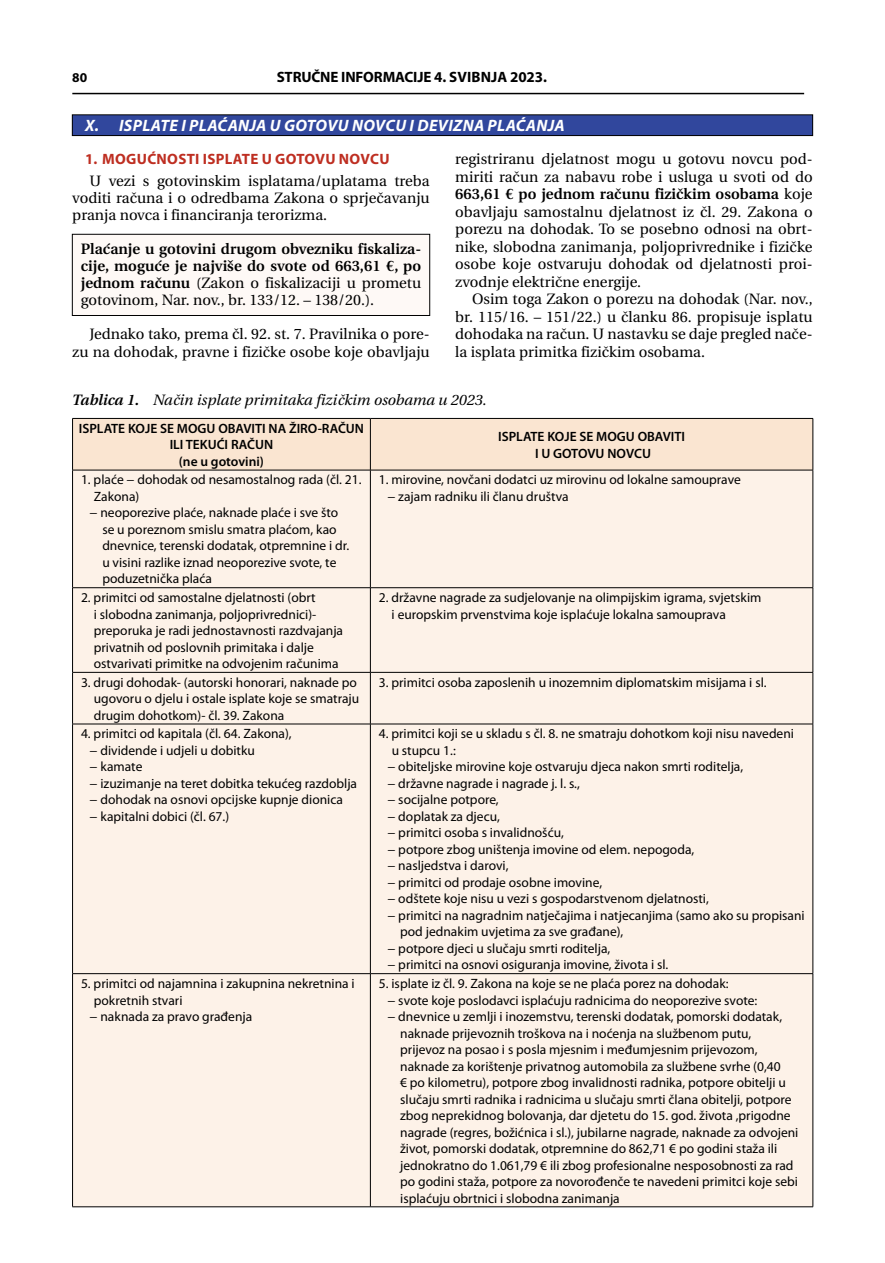
<style>
.page{position:relative;width:885px;height:1263px;background:#fff}
.page>*{position:absolute;margin:0;border:0;box-sizing:border-box;transform-origin:0 0}
.t1{font:italic 700 16.5px "Myriad Pro";letter-spacing:.02em;color:#fff}
.Tekst_glavni{font:15px/17.5px "Utopia";color:#000;text-align:justify}
.okvir_2{font:15px/17.1px "Utopia";color:#000;text-align:justify}
.t2{font:italic 15px "Utopia";color:#000}
.t3{font:700 15px "Myriad Pro";letter-spacing:-.01em;color:#000}
.t4{font:700 15px "Myriad Pro";letter-spacing:.02em;color:#be2e21}
.t5{font:13.5px/16.5px "Myriad Pro";color:#000}
.t6{font:600 13.5px/16.5px "Myriad Pro";color:#000;text-align:center}
.t7{font:700 13.5px "Myriad Pro";color:#000}
.s1{font-style:inherit}
.s2{font-weight:600}
</style>
<div class="page">
<div style="left:72px;top:234px;width:357px;height:81px;background:#fef9f6"></div>
<div style="left:72px;top:234px;width:358px;height:82px;border:1px solid #000"></div>
<div style="left:72px;top:115px;width:740px;height:21px;background:#31479d"></div>
<div style="left:72px;top:114px;width:741px;height:22px;border:1px solid #000"></div>
<div style="left:73px;top:419px;width:739px;height:51px;background:#fae5d1"></div>
<div style="left:73px;top:471px;width:739px;height:735px;background:#fdf2e8"></div>
<hr style="left:72px;top:470px;width:1px;height:117px;background:#000">
<hr style="left:370px;top:470px;width:1px;height:117px;background:#000">
<hr style="left:812px;top:470px;width:1px;height:117px;background:#000">
<hr style="left:72px;top:587px;width:298px;height:1px;background:#000">
<hr style="left:72px;top:588px;width:1px;height:84px;background:#000">
<hr style="left:370px;top:587px;width:443px;height:1px;background:#000">
<hr style="left:370px;top:588px;width:1px;height:84px;background:#000">
<hr style="left:812px;top:588px;width:1px;height:84px;background:#000">
<hr style="left:72px;top:672px;width:298px;height:1px;background:#000">
<hr style="left:72px;top:673px;width:1px;height:51px;background:#000">
<hr style="left:370px;top:672px;width:443px;height:1px;background:#000">
<hr style="left:370px;top:673px;width:1px;height:51px;background:#000">
<hr style="left:812px;top:673px;width:1px;height:51px;background:#000">
<hr style="left:72px;top:724px;width:298px;height:1px;background:#000">
<hr style="left:72px;top:724px;width:1px;height:249px;background:#000">
<hr style="left:370px;top:724px;width:443px;height:1px;background:#000">
<hr style="left:370px;top:724px;width:1px;height:249px;background:#000">
<hr style="left:812px;top:724px;width:1px;height:249px;background:#000">
<hr style="left:72px;top:973px;width:298px;height:1px;background:#000">
<hr style="left:72px;top:974px;width:1px;height:232px;background:#000">
<hr style="left:370px;top:973px;width:443px;height:1px;background:#000">
<hr style="left:370px;top:974px;width:1px;height:232px;background:#000">
<hr style="left:812px;top:974px;width:1px;height:232px;background:#000">
<hr style="left:72px;top:418px;width:298px;height:1px;background:#000">
<hr style="left:72px;top:419px;width:1px;height:51px;background:#000">
<hr style="left:370px;top:418px;width:443px;height:1px;background:#000">
<hr style="left:370px;top:419px;width:1px;height:51px;background:#000">
<hr style="left:812px;top:419px;width:1px;height:51px;background:#000">
<hr style="left:72px;top:470px;width:298px;height:1px;background:#000">
<hr style="left:370px;top:470px;width:443px;height:1px;background:#000">
<hr style="left:72px;top:1206px;width:298px;height:1px;background:#000">
<hr style="left:370px;top:1206px;width:443px;height:1px;background:#000">
<hr style="left:72px;top:93px;width:732px;height:1px;background:#000">
<p class="t7" style="left:72px;top:69px;width:16px">80</p>
<p class="t3" style="left:277px;top:67px;width:208px">STRUČNE INFORMACIJE 4. SVIBNJA</p>
<p class="t3" style="left:510px;top:67px;width:38px">2023.</p>
<p class="t1" style="left:85px;top:115px;width:481px">X. ISPLATE I PLAĆANJA U GOTOVU NOVCU I DEVIZNA PLAĆANJA</p>
<p class="t4" style="left:85px;top:149px;width:306px">1. MOGUĆNOSTI ISPLATE U GOTOVU NOVCU</p>
<p class="Tekst_glavni" style="left:72px;top:172px;width:359px;line-height:17.1px;text-indent:17px">U vezi s gotovinskim isplatama/uplatama treba voditi računa i o odredbama Zakona o sprječavanju pranja novca i financiranja terorizma.</p>
<p class="okvir_2" style="left:81px;top:241px;width:342px">Plaćanje u gotovini drugom obvezniku fiskaliza&shy;cije, moguće je najviše do svote od 663,61 €, po jednom računu <span class="s1">(Zakon o fiskalizaciji u prometu gotovinom, Nar. nov., br. 133/12. – 138/20.).</span></p>
<p class="Tekst_glavni" style="left:72px;top:326px;width:359px;line-height:17.1px;text-align:right">Jednako tako, prema čl. 92. st. 7. Pravilnika o pore&shy;zu na dohodak, pravne i fizičke osobe koje obavljaju</p>
<p class="Tekst_glavni" style="left:455px;top:151px;width:359px">registriranu djelatnost mogu u gotovu novcu pod&shy;miriti račun za nabavu robe i usluga u svoti od do <span class="s1">663,61 € po jednom računu fizičkim osobama</span> koje obavljaju samostalnu djelatnost iz čl. 29. Zakona o porezu na dohodak. To se posebno odnosi na obrt&shy;nike, slobodna zanimanja, poljoprivrednike i fizičke osobe koje ostvaruju dohodak od djelatnosti proi&shy;zvodnje električne energije.</p>
<p class="Tekst_glavni" style="left:455px;top:291px;width:359px;text-indent:17px">Osim toga Zakon o porezu na dohodak (Nar. nov., br. 115/16. – 151/22.) u članku 86. propisuje isplatu dohodaka na račun. U nastavku se daje pregled nače&shy;la isplata primitka fizičkim osobama.</p>
<p class="t2" style="left:72px;top:392px;width:416px"><span class="s2">Tablica 1.</span> Način isplate primitaka fizičkim osobama u 2023.</p>
<p class="t6" style="left:79px;top:420px;width:287px">ISPLATE KOJE SE MOGU OBAVITI NA ŽIRO-RAČUN<br>ILI TEKUĆI RAČUN</p>
<p class="t6" style="left:179px;top:453px;width:87px">(ne u gotovini)</p>
<p class="t6" style="left:498px;top:428px;width:188px">ISPLATE KOJE SE MOGU OBAVITI<br>I U GOTOVU NOVCU</p>
<p class="t5" style="left:94px;top:471px;width:268px;text-indent:-13px">1. plaće − dohodak od nesamostalnog rada (čl. 21.<br>Zakona)</p>
<p class="t5" style="left:102px;top:504px;width:247px;text-indent:-13px">− neoporezive plaće, naknade plaće i sve što se u poreznom smislu smatra plaćom, kao dnevnice, terenski dodatak, otpremnine i dr. u visini razlike iznad neoporezive svote, te poduzetnička plaća</p>
<p class="t5" style="left:379px;top:471px;width:363px">1. mirovine, novčani dodatci uz mirovinu od lokalne samouprave</p>
<p class="t5" style="left:387px;top:488px;width:183px">− zajam radniku ili članu društva</p>
<p class="t5" style="left:94px;top:589px;width:251px;text-indent:-13px">2. primitci od samostalne djelatnosti (obrt<br>i slobodna zanimanja, poljoprivrednici)- preporuka je radi jednostavnosti razdvajanja privatnih od poslovnih primitaka i dalje ostvarivati primitke na odvojenim računima</p>
<p class="t5" style="left:391px;top:589px;width:371px;text-indent:-13px">2. državne nagrade za sudjelovanje na olimpijskim igrama, svjetskim i europskim prvenstvima koje isplaćuje lokalna samouprava</p>
<p class="t5" style="left:94px;top:674px;width:267px;text-indent:-13px">3. drugi dohodak- (autorski honorari, naknade po ugovoru o djelu i ostale isplate koje se smatraju drugim dohotkom)- čl. 39. Zakona</p>
<p class="t5" style="left:379px;top:674px;width:388px">3. primitci osoba zaposlenih u inozemnim diplomatskim misijama i sl.</p>
<p class="t5" style="left:81px;top:725px;width:212px">4. primitci od kapitala (čl. 64. Zakona),</p>
<p class="t5" style="left:90px;top:742px;width:167px">− dividende i udjeli u dobitku</p>
<p class="t5" style="left:90px;top:758px;width:54px">− kamate</p>
<p class="t5" style="left:90px;top:775px;width:269px">− izuzimanje na teret dobitka tekućeg razdoblja</p>
<p class="t5" style="left:90px;top:791px;width:255px">− dohodak na osnovi opcijske kupnje dionica</p>
<p class="t5" style="left:90px;top:808px;width:141px">− kapitalni dobici (čl. 67.)</p>
<p class="t5" style="left:391px;top:725px;width:404px;text-indent:-13px">4. primitci koji se u skladu s čl. 8. ne smatraju dohotkom koji nisu navedeni u stupcu 1.:</p>
<p class="t5" style="left:387px;top:758px;width:357px">− obiteljske mirovine koje ostvaruju djeca nakon smrti roditelja,</p>
<p class="t5" style="left:387px;top:775px;width:194px">− državne nagrade i nagrade j. l. s.,</p>
<p class="t5" style="left:387px;top:791px;width:113px">− socijalne potpore,</p>
<p class="t5" style="left:387px;top:808px;width:114px">− doplatak za djecu,</p>
<p class="t5" style="left:387px;top:824px;width:178px">− primitci osoba s invalidnošću,</p>
<p class="t5" style="left:387px;top:841px;width:308px">− potpore zbog uništenja imovine od elem. nepogoda,</p>
<p class="t5" style="left:387px;top:857px;width:123px">− nasljedstva i darovi,</p>
<p class="t5" style="left:387px;top:874px;width:216px">− primitci od prodaje osobne imovine,</p>
<p class="t5" style="left:387px;top:890px;width:323px">− odštete koje nisu u vezi s gospodarstvenom djelatnosti,</p>
<p class="t5" style="left:400px;top:907px;width:406px;text-indent:-13px">− primitci na nagradnim natječajima i natjecanjima (samo ako su propisani pod jednakim uvjetima za sve građane),</p>
<p class="t5" style="left:387px;top:940px;width:224px">− potpore djeci u slučaju smrti roditelja,</p>
<p class="t5" style="left:387px;top:956px;width:281px">− primitci na osnovi osiguranja imovine, života i sl.</p>
<p class="t5" style="left:94px;top:975px;width:262px;text-indent:-13px">5. primitci od najamnina i zakupnina nekretnina i pokretnih stvari</p>
<p class="t5" style="left:90px;top:1008px;width:164px">− naknada za pravo građenja</p>
<p class="t5" style="left:379px;top:975px;width:351px">5. isplate iz čl. 9. Zakona na koje se ne plaća porez na dohodak:</p>
<p class="t5" style="left:387px;top:991px;width:371px">− svote koje poslodavci isplaćuju radnicima do neoporezive svote:</p>
<p class="t5" style="left:400px;top:1008px;width:400px;text-indent:-13px">− dnevnice u zemlji i inozemstvu, terenski dodatak, pomorski dodatak, naknade prijevoznih troškova na i noćenja na službenom putu, prijevoz na posao i s posla mjesnim i međumjesnim prijevozom, naknade za korištenje privatnog automobila za službene svrhe (0,40<br>€ po kilometru), potpore zbog invalidnosti radnika, potpore obitelji u slučaju smrti radnika i radnicima u slučaju smrti člana obitelji, potpore zbog neprekidnog bolovanja, dar djetetu do 15. god. života ,prigodne nagrade (regres, božićnica i sl.), jubilarne nagrade, naknade za odvojeni život, pomorski dodatak, otpremnine do 862,71 € po godini staža ili jednokratno do 1.061,79 € ili zbog profesionalne nesposobnosti za rad po godini staža, potpore za novorođenče te navedeni primitci koje sebi isplaćuju obrtnici i slobodna zanimanja</p>
</div>
